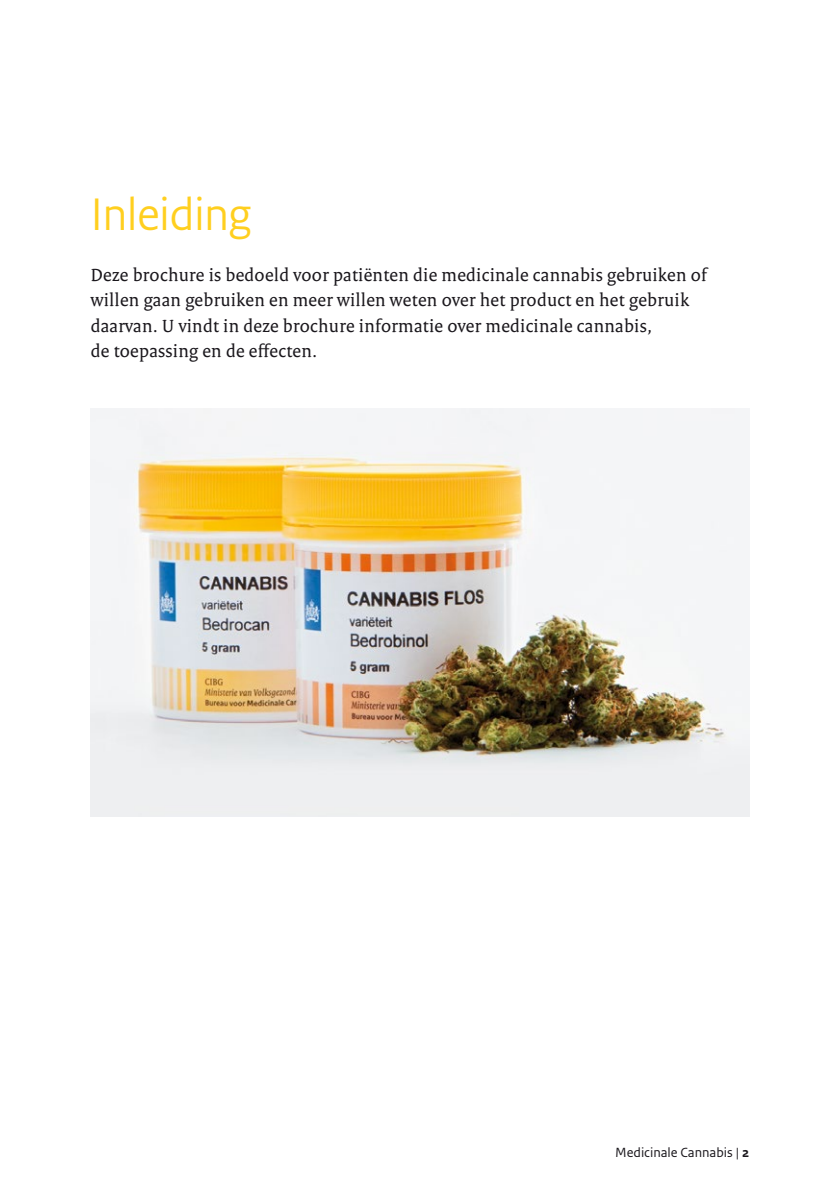
<style>
.page{position:relative;width:840px;height:1191px;background:#fff}
.page>*{position:absolute;margin:0;border:0;box-sizing:border-box;transform-origin:0 0}
.t1{font:48px "Rijksoverheid Sans Heading";color:#ffcf1f}
.t2{font:19px/25.6px "Rijksoverheid Serif";letter-spacing:.015em;color:#1a171c}
.t3{font:14px "Rijksoverheid Sans Text";color:#1a171c}
.s1{font-weight:700}
</style>
<div class="page">
<img style="left:91px;top:408px;width:657px;height:408px">
<h1 class="t1" style="left:91px;top:186px;width:162px">Inleiding</h1>
<p class="t2" style="left:91px;top:262px;width:617px">Deze brochure is bedoeld voor patiënten die medicinale cannabis gebruiken of willen gaan gebruiken en meer willen weten over het product en het gebruik daarvan. U vindt in deze brochure informatie over medicinale cannabis,<br>de toepassing en de effecten.</p>
<p class="t3" style="left:614px;top:1144px;width:135px">Medicinale Cannabis | <span class="s1">2</span></p>
</div>
